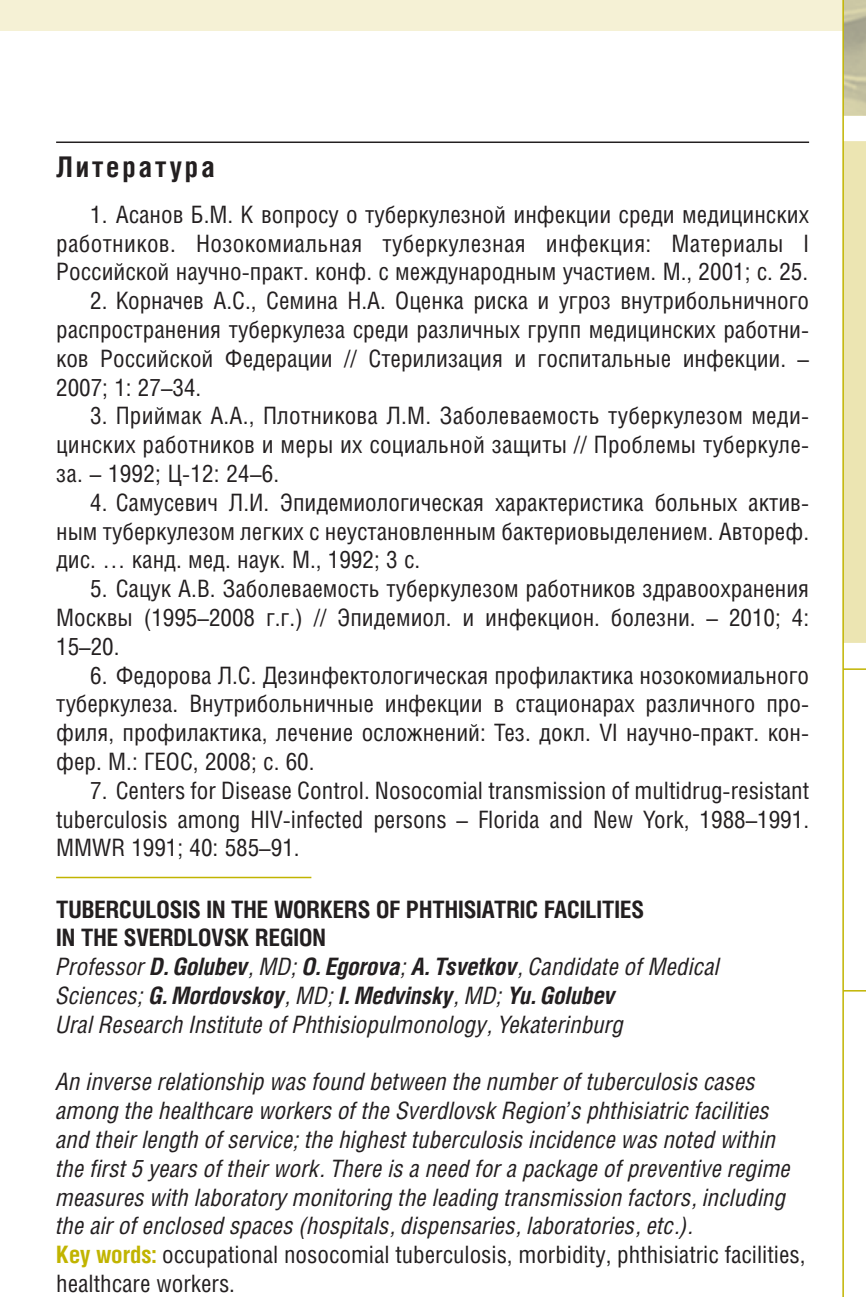
<style>
.page{position:relative;width:866px;height:1297px;background:#fff}
.page>*{position:absolute;margin:0;border:0;box-sizing:border-box;transform-origin:0 0}
.t1{font:700 28.5px "Helios Cond";letter-spacing:.1em;color:#231f20}
.t2{font:24px/28.8px "Helios Cond";color:#231f20;text-align:justify}
.t3{font:italic 24px/28.8px "Helios Cond";color:#231f20}
.s1{font-weight:700;font-style:normal}
.s2{font-weight:700}
.s3{font-weight:700;font-style:normal;color:#c1b400}
.s4{font-style:normal}
</style>
<div class="page">
<div style="left:0;top:0;width:866px;height:31px;background:#f5f1d5"></div>
<hr style="left:56px;top:142px;width:753px;height:1px;background:#231f20">
<hr style="left:56px;top:877px;width:255px;height:1px;background:#c1b400">
<svg style="left:843px;top:0;width:23px;height:116px;background:#bfbb97"></svg>
<div style="left:843px;top:141px;width:23px;height:502px;background:#ece5b2"></div>
<svg style="left:843px;top:668px;width:23px;height:324px"></svg>
<hr style="left:842px;top:0;width:1px;height:1297px;background:#c1b400">
<p class="t1" style="left:56px;top:156px;width:160px">Литература</p>
<p class="t2" style="left:56px;top:202px;width:754px;text-indent:34px">1. Асанов Б.М. К вопросу о туберкулезной инфекции среди медицинских работников. Нозокомиальная туберкулезная инфекция: Материалы I Российской научно-практ. конф. с международным участием. М., 2001; с. 25.</p>
<p class="t2" style="left:56px;top:289px;width:754px;text-indent:34px">2. Корначев А.С., Семина Н.А. Оценка риска и угроз внутрибольничного распространения туберкулеза среди различных групп медицинских работни&shy;ков Российской Федерации // Стерилизация и госпитальные инфекции. – 2007; 1: 27–34.</p>
<p class="t2" style="left:56px;top:404px;width:754px;text-indent:34px">3. Приймак А.А., Плотникова Л.М. Заболеваемость туберкулезом меди&shy;цинских работников и меры их социальной защиты // Проблемы туберкуле&shy;за. – 1992; Ц-12: 24–6.</p>
<p class="t2" style="left:56px;top:490px;width:754px;text-indent:34px">4. Самусевич Л.И. Эпидемиологическая характеристика больных актив&shy;ным туберкулезом легких с неустановленным бактериовыделением. Автореф. дис. … канд. мед. наук. М., 1992; 3 с.</p>
<p class="t2" style="left:56px;top:577px;width:754px;text-indent:34px">5. Сацук А.В. Заболеваемость туберкулезом работников здравоохранения Москвы (1995–2008 г.г.) // Эпидемиол. и инфекцион. болезни. – 2010; 4:<br>15–20.</p>
<p class="t2" style="left:56px;top:663px;width:754px;text-indent:34px">6. Федорова Л.С. Дезинфектологическая профилактика нозокомиального туберкулеза. Внутрибольничные инфекции в стационарах различного про&shy;филя, профилактика, лечение осложнений: Тез. докл. VI научно-практ. кон&shy;фер. М.: ГЕОС, 2008; с. 60.</p>
<p class="t2" style="left:56px;top:778px;width:754px;text-indent:34px">7. Centers for Disease Control. Nosocomial transmission of multidrug-resistant tuberculosis among HIV-infected persons – Florida and New York, 1988–1991.<br>MMWR 1991; 40: 585–91.</p>
<p class="t3" style="left:56px;top:897px;width:665px"><span class="s1">TUBERCULOSIS IN THE WORKERS OF PHTHISIATRIC FACILITIES<br>IN THE SVERDLOVSK REGION<br></span>Professor <span class="s2">D. Golubev</span>, MD; <span class="s2">O. Egorova</span>; <span class="s2">A. Tsvetkov</span>, Candidate of Medical Sciences; <span class="s2">G. Mordovskoy</span>, MD; <span class="s2">I. Medvinsky</span>, MD; <span class="s2">Yu. Golubev<br></span>Ural Research Institute of Phthisiopulmonology, Yekaterinburg</p>
<p class="t3" style="left:56px;top:1070px;width:751px">An inverse relationship was found between the number of tuberculosis cases among the healthcare workers of the Sverdlovsk Region’s phthisiatric facilities and their length of service; the highest tuberculosis incidence was noted within the first 5 years of their work. There is a need for a package of preventive regime measures with laboratory monitoring the leading transmission factors, including the air of enclosed spaces (hospitals, dispensaries, laboratories, etc.).<br><span class="s3">Key words:</span> <span class="s4">occupational nosocomial tuberculosis, morbidity, phthisiatric facilities, healthcare workers.</span></p>
</div>
